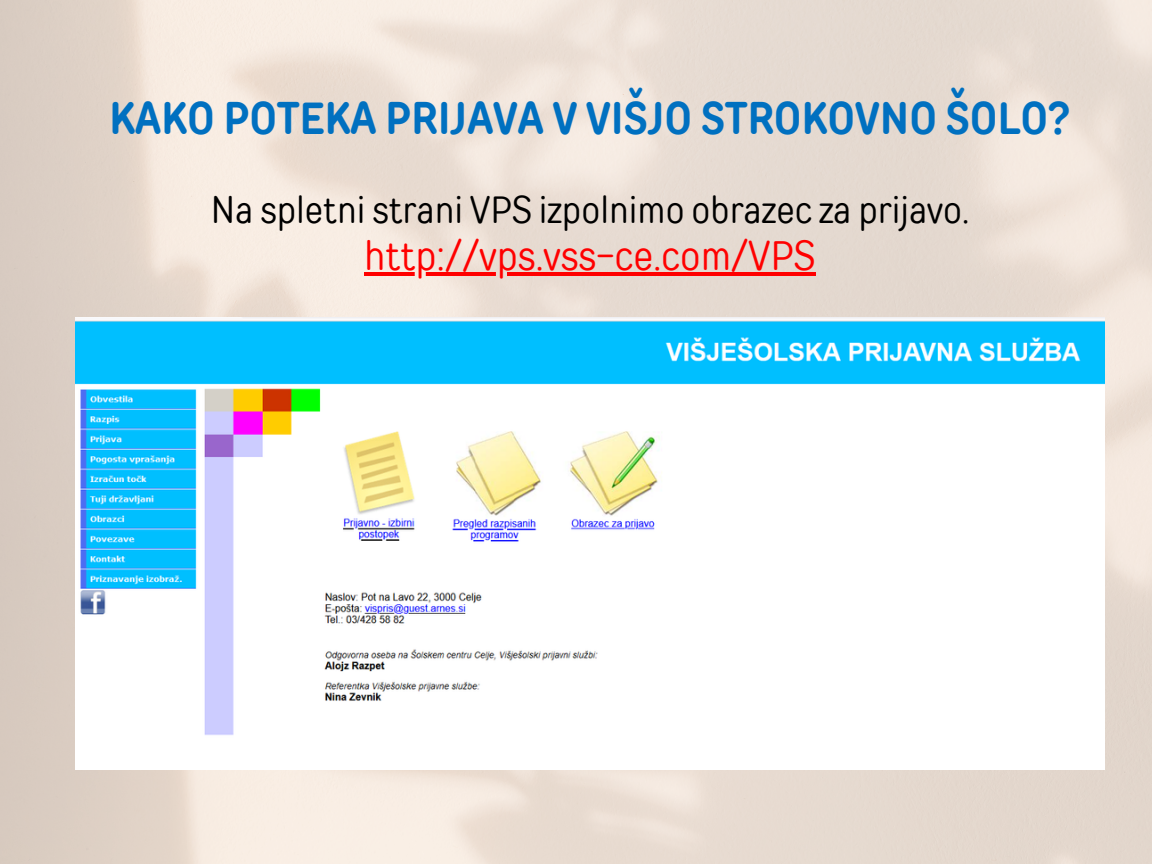
<style>
.page{position:relative;width:1152px;height:864px;background:#fff}
.page>*{position:absolute;margin:0;border:0;box-sizing:border-box;transform-origin:0 0}
.t1{font:700 44.7px "TT Rounds Condensed";color:#0070c0}
.t2{font:40.95px "TT Rounds Condensed";color:#f00}
.t3{font:37.8px "TT Rounds Condensed";color:#000}
</style>
<div class="page">
<hr style="left:364px;top:272px;width:452px;height:4px;background:#f00">
<img style="left:75px;top:318px;width:1030px;height:418px">
<p class="t1" style="left:109px;top:92px;width:963px">KAKO POTEKA PRIJAVA V VIŠJO STROKOVNO ŠOLO?</p>
<p class="t3" style="left:210px;top:187px;width:760px">Na spletni strani VPS izpolnimo obrazec za prijavo.</p>
<p class="t2" style="left:364px;top:231px;width:453px">http://vps.vss-ce.com/VPS</p>
</div>
